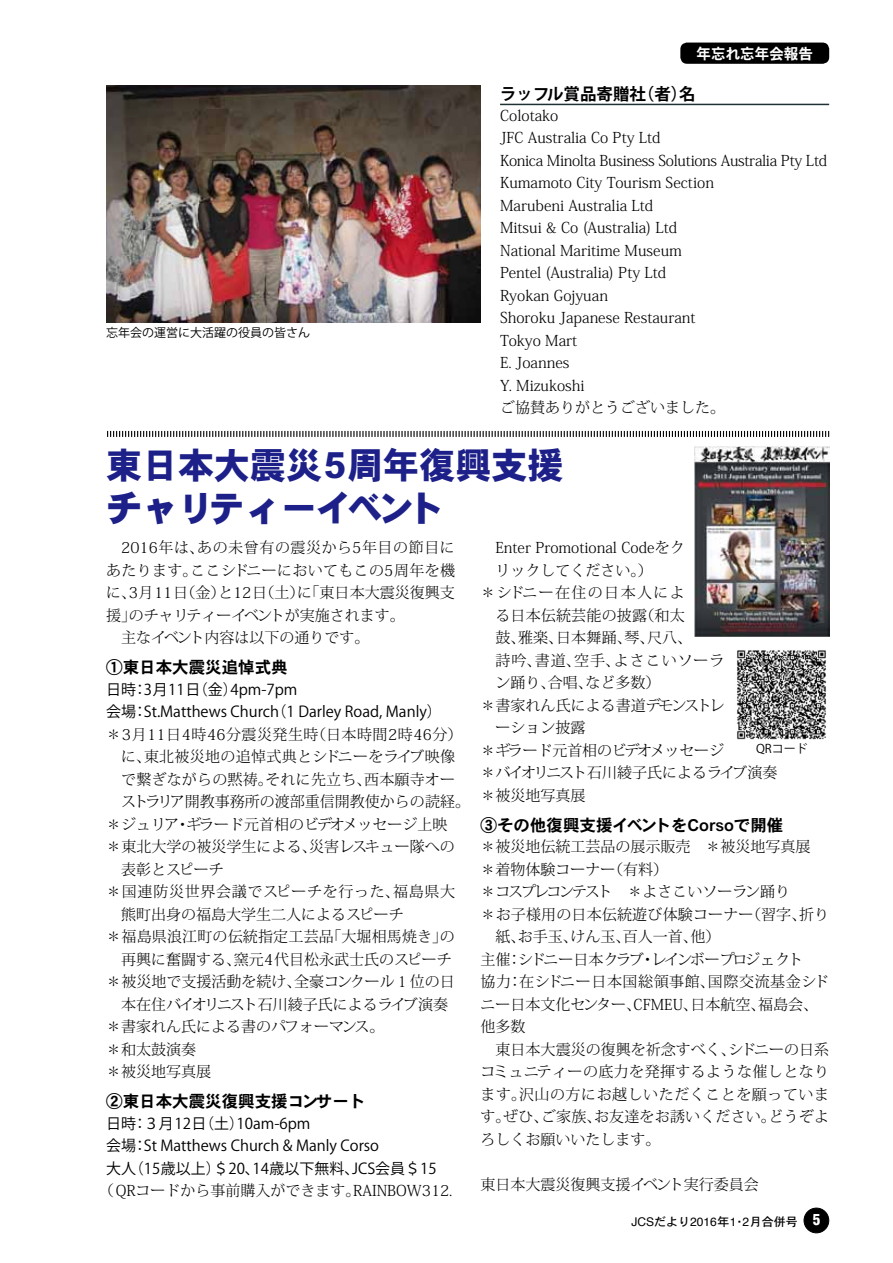
<style>
.page{position:relative;width:893px;height:1263px;background:#fff}
.page>*{position:absolute;margin:0;border:0;box-sizing:border-box;transform-origin:0 0}
.t1{font:36px/43.5px "DFHS Gothic W9";color:#1d2088}
.t2{font:16.5px "DFHS Gothic W7";color:#000}
.t3{font:700 16.5px "Koz Go Pro";color:#000}
.t4{font:300 15px/22.5px "Koz Min Pro";color:#000}
.t5{font:15px/22.5px "Koz Go Pro";color:#000}
.t6{font:300 15px "Koz Min Pro";letter-spacing:.035em;color:#000}
.t7{font:300 15px "Koz Min Pro";letter-spacing:-.15em;color:#000}
.t8{font:300 15px "Koz Min Pro";letter-spacing:.04em;color:#000}
.t9{font:300 15px "Koz Min Pro";letter-spacing:.02em;color:#000}
.t10{font:300 15px "Koz Min Pro";letter-spacing:.045em;color:#000}
.t11{font:300 15px "Koz Min Pro";letter-spacing:.025em;color:#000}
.t12{font:300 15px "Koz Min Pro";letter-spacing:.065em;color:#000}
.t13{font:300 15px "Koz Min Pro";letter-spacing:.09em;color:#000}
.t14{font:15px "DFHS Gothic W7";color:#fff}
.t15{font:12px "Koz Go Pro";color:#000}
.t16{font:12px "Helvetica";color:#000}
.s1{font-family:"DFHS Gothic W5"}
.s2{font-weight:900;font-stretch:condensed;font-size:15px;color:#fff}
</style>
<div class="page">
<div style="left:804px;top:1208px;width:25px;height:25px;background:#000;border-radius:50%"></div>
<div style="left:804px;top:1208px;width:25px;height:25px;border:1px solid #000;border-radius:50%"></div>
<hr style="left:500px;top:104px;width:329px;height:1px;background:#1f3134">
<img style="left:106px;top:85px;width:374px;height:237px">
<img style="left:694px;top:446px;width:135px;height:191px">
<div style="left:680px;top:43px;width:149px;height:21px;background:#000;border-radius:7px"></div>
<svg style="left:107px;top:430px;width:723px;height:7px"></svg>
<img style="left:737px;top:650px;width:89px;height:90px">
<p class="t15" style="left:106px;top:325px;width:205px">忘年会の運営に大活躍の役員の皆さん</p>
<p class="t14" style="left:697px;top:46px;width:118px">年忘れ忘年会報告</p>
<p class="t3" style="left:500px;top:83px;width:197px">ラッフル賞品寄贈社（者）名</p>
<p class="t4" style="left:500px;top:104px;width:329px">Colotako<br>JFC Australia Co Pty Ltd<br>Konica Minolta Business Solutions Australia Pty Ltd<br>Kumamoto City Tourism Section<br>Marubeni Australia Ltd<br>Mitsui &amp; Co (Australia) Ltd<br>National Maritime Museum<br>Pentel (Australia) Pty Ltd<br>Ryokan Gojyuan<br>Shoroku Japanese Restaurant<br>Tokyo Mart<br>E. Joannes<br>Y. Mizukoshi<br>ご協賛ありがとうございました。</p>
<h1 class="t1" style="left:106px;top:444px;width:459px">東日本大震災5周年復興支援チャリティーイベント</h1>
<p class="t4" style="left:106px;top:536px;width:350px">　2016年は、あの未曾有の震災から5年目の節目にあたります。ここシドニーにおいてもこの5周年を機に、3月11日（金）と12日（土）に「東日本大震災復興支援」のチャリティーイベントが実施されます。<br>　主なイベント内容は以下の通りです。</p>
<p class="t2" style="left:106px;top:659px;width:183px">①東日本大震災追悼式典</p>
<p class="t5" style="left:106px;top:678px;width:337px">日時：3月11日（金）4pm-7pm<br>会場：St.Matthews Church（1 Darley Road, Manly）</p>
<p class="t6" style="left:106px;top:724px;width:358px">＊3月11日4時46分震災発生時（日本時間2時46分）</p>
<p class="t9" style="left:121px;top:746px;width:335px">に、東北被災地の追悼式典とシドニーをライブ映像</p>
<p class="t4" style="left:121px;top:767px;width:335px">で繋ぎながらの黙祷。それに先立ち、西本願寺オー</p>
<p class="t4" style="left:121px;top:790px;width:350px">ストラリア開教事務所の渡部重信開教使からの読経。</p>
<p class="t4" style="left:106px;top:812px;width:343px">＊ジュリア・ギラード元首相のビデオメッセージ上映</p>
<p class="t4" style="left:106px;top:835px;width:350px">＊東北大学の被災学生による、災害レスキュー隊への</p>
<p class="t4" style="left:121px;top:857px;width:104px">表彰とスピーチ</p>
<p class="t10" style="left:106px;top:881px;width:350px">＊国連防災世界会議でスピーチを行った、福島県大</p>
<p class="t4" style="left:121px;top:902px;width:284px">熊町出身の福島大学生二人によるスピーチ</p>
<p class="t4" style="left:106px;top:925px;width:350px">＊福島県浪江町の伝統指定工芸品「大堀相馬焼き」の</p>
<p class="t4" style="left:121px;top:947px;width:332px">再興に奮闘する、窯元4代目松永武士氏のスピーチ</p>
<p class="t4" style="left:106px;top:970px;width:350px">＊被災地で支援活動を続け、全豪コンクール１位の日</p>
<p class="t4" style="left:121px;top:992px;width:329px">本在住バイオリニスト石川綾子氏によるライブ演奏</p>
<p class="t4" style="left:106px;top:1015px;width:280px">＊書家れん氏による書のパフォーマンス。</p>
<p class="t4" style="left:106px;top:1037px;width:91px">＊和太鼓演奏</p>
<p class="t4" style="left:106px;top:1060px;width:106px">＊被災地写真展</p>
<p class="t2" style="left:106px;top:1093px;width:261px">②東日本大震災復興支援コンサート</p>
<p class="t5" style="left:106px;top:1112px;width:332px">日時：３月12日（土）10am-6pm<br>会場：St Matthews Church &amp; Manly Corso<br>大人（15歳以上）＄20、14歳以下無料、JCS会員＄15</p>
<p class="t4" style="left:99px;top:1179px;width:355px">（QRコードから事前購入ができます。RAINBOW312.</p>
<p class="t4" style="left:480px;top:536px;width:206px">　Enter Promotional Codeをク</p>
<p class="t4" style="left:495px;top:558px;width:159px">リックしてください。）</p>
<p class="t13" style="left:480px;top:582px;width:206px">＊シドニー在住の日本人によ</p>
<p class="t4" style="left:495px;top:603px;width:191px">る日本伝統芸能の披露（和太</p>
<p class="t4" style="left:495px;top:626px;width:198px">鼓、雅楽、日本舞踊、琴、尺八、</p>
<p class="t12" style="left:495px;top:650px;width:231px">詩吟、書道、空手、よさこいソーラ</p>
<p class="t4" style="left:495px;top:671px;width:166px">ン踊り、合唱、など多数）</p>
<p class="t4" style="left:480px;top:693px;width:246px">＊書家れん氏による書道デモンストレ</p>
<p class="t4" style="left:495px;top:716px;width:91px">ーション披露</p>
<p class="t4" style="left:480px;top:738px;width:245px">＊ギラード元首相のビデオメッセージ</p>
<p class="t4" style="left:480px;top:761px;width:298px">＊バイオリニスト石川綾子氏によるライブ演奏</p>
<p class="t4" style="left:480px;top:783px;width:106px">＊被災地写真展</p>
<p class="t2" style="left:480px;top:816px;width:304px">③その他復興支援イベントをCorsoで開催</p>
<p class="t4" style="left:480px;top:835px;width:332px">＊被災地伝統工芸品の展示販売　＊被災地写真展</p>
<p class="t4" style="left:480px;top:857px;width:189px">＊着物体験コーナー（有料）</p>
<p class="t7" style="left:480px;top:881px;width:311px">＊コスプレコンテスト　＊よさこいソーラン踊り</p>
<p class="t4" style="left:480px;top:902px;width:350px">＊お子様用の日本伝統遊び体験コーナー（習字、折り</p>
<p class="t4" style="left:495px;top:925px;width:226px">紙、お手玉、けん玉、百人一首、他）</p>
<p class="t7" style="left:480px;top:949px;width:324px">主催：シドニー日本クラブ・レインボープロジェクト</p>
<p class="t8" style="left:480px;top:971px;width:350px">協力：在シドニー日本国総領事館、国際交流基金シド</p>
<p class="t4" style="left:480px;top:992px;width:339px">ニー日本文化センター、CFMEU、日本航空、福島会、</p>
<p class="t4" style="left:480px;top:1015px;width:46px">他多数</p>
<p class="t4" style="left:480px;top:1037px;width:350px">　東日本大震災の復興を祈念すべく、シドニーの日系</p>
<p class="t11" style="left:480px;top:1061px;width:350px">コミュニティーの底力を発揮するような催しとなり</p>
<p class="t6" style="left:480px;top:1084px;width:350px">ます。沢山の方にお越しいただくことを願っていま</p>
<p class="t4" style="left:480px;top:1105px;width:350px">す。ぜひ、ご家族、お友達をお誘いください。どうぞよ</p>
<p class="t4" style="left:480px;top:1127px;width:181px">ろしくお願いいたします。</p>
<p class="t4" style="left:480px;top:1172px;width:280px">東日本大震災復興支援イベント実行委員会</p>
<p class="t15" style="left:756px;top:741px;width:53px">QRコード</p>
<p class="t16" style="left:631px;top:1217px;width:190px">JCS<span class="s1">だより</span>2016<span class="s1">年</span>1<span class="s1">・</span>2<span class="s1">月合併号</span> <span class="s2">5</span></p>
</div>
